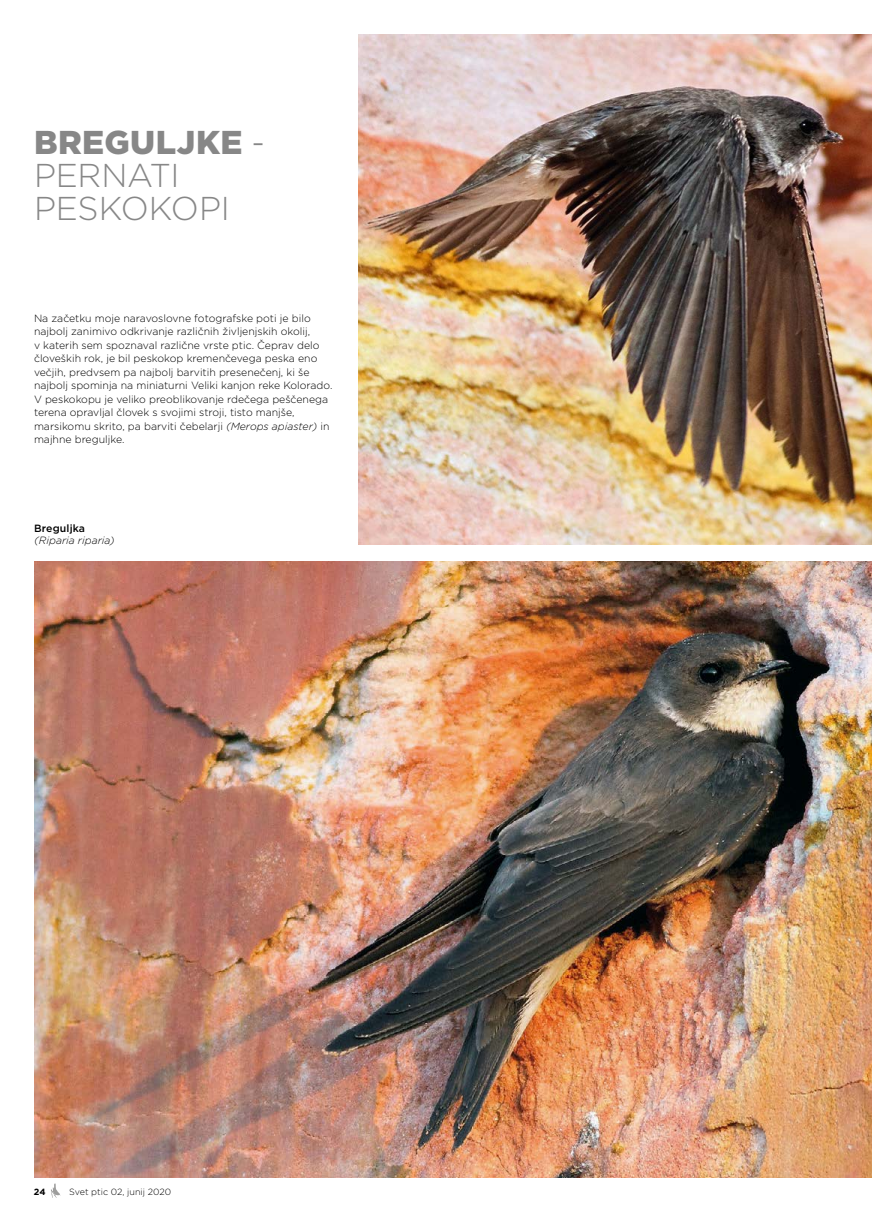
<style>
.page{position:relative;width:872px;height:1212px;background:#fff}
.page>*{position:absolute;margin:0;border:0;box-sizing:border-box;transform-origin:0 0}
.t1{font:300 33px/33px "Gotham";letter-spacing:-.01em;color:#878787}
.t2{font:300 10.5px/13.5px "Gotham";color:#000}
.t3{font:italic 300 10.5px "Gotham";letter-spacing:.005em;color:#000}
.t4{font:500 10.5px "Gotham";letter-spacing:.01em;color:#000}
.t5{font:300 9px "Gotham";color:#000}
.t6{font:700 9px "Gotham";color:#000}
.s1{font-weight:900}
.s2{font-style:italic}
</style>
<div class="page">
<img style="left:359px;top:34px;width:513px;height:510px">
<img style="left:34px;top:561px;width:838px;height:617px">
<svg style="left:51px;top:1183px;width:10px;height:15px"></svg>
<h1 class="t1" style="left:34px;top:125px;width:232px"><span class="s1">BREGULJKE</span> -<br>PERNATI<br>PESKOKOPI</h1>
<p class="t2" style="left:34px;top:311px;width:300px">Na začetku moje naravoslovne fotografske poti je bilo najbolj zanimivo odkrivanje različnih življenjskih okolij,<br>v katerih sem spoznaval različne vrste ptic. Čeprav delo človeških rok, je bil peskokop kremenčevega peska eno večjih, predvsem pa najbolj barvitih presenečenj, ki še najbolj spominja na miniaturni Veliki kanjon reke Kolorado.<br>V peskokopu je veliko preoblikovanje rdečega peščenega terena opravljal človek s svojimi stroji, tisto manjše, marsikomu skrito, pa barviti čebelarji <span class="s2">(Merops apiaster)</span> in majhne breguljke.</p>
<p class="t4" style="left:34px;top:521px;width:53px">Breguljka</p>
<p class="t3" style="left:34px;top:534px;width:82px">(Riparia riparia)</p>
<p class="t6" style="left:34px;top:1185px;width:13px">24</p>
<p class="t5" style="left:69px;top:1185px;width:103px">Svet ptic 02, junij 2020</p>
</div>
